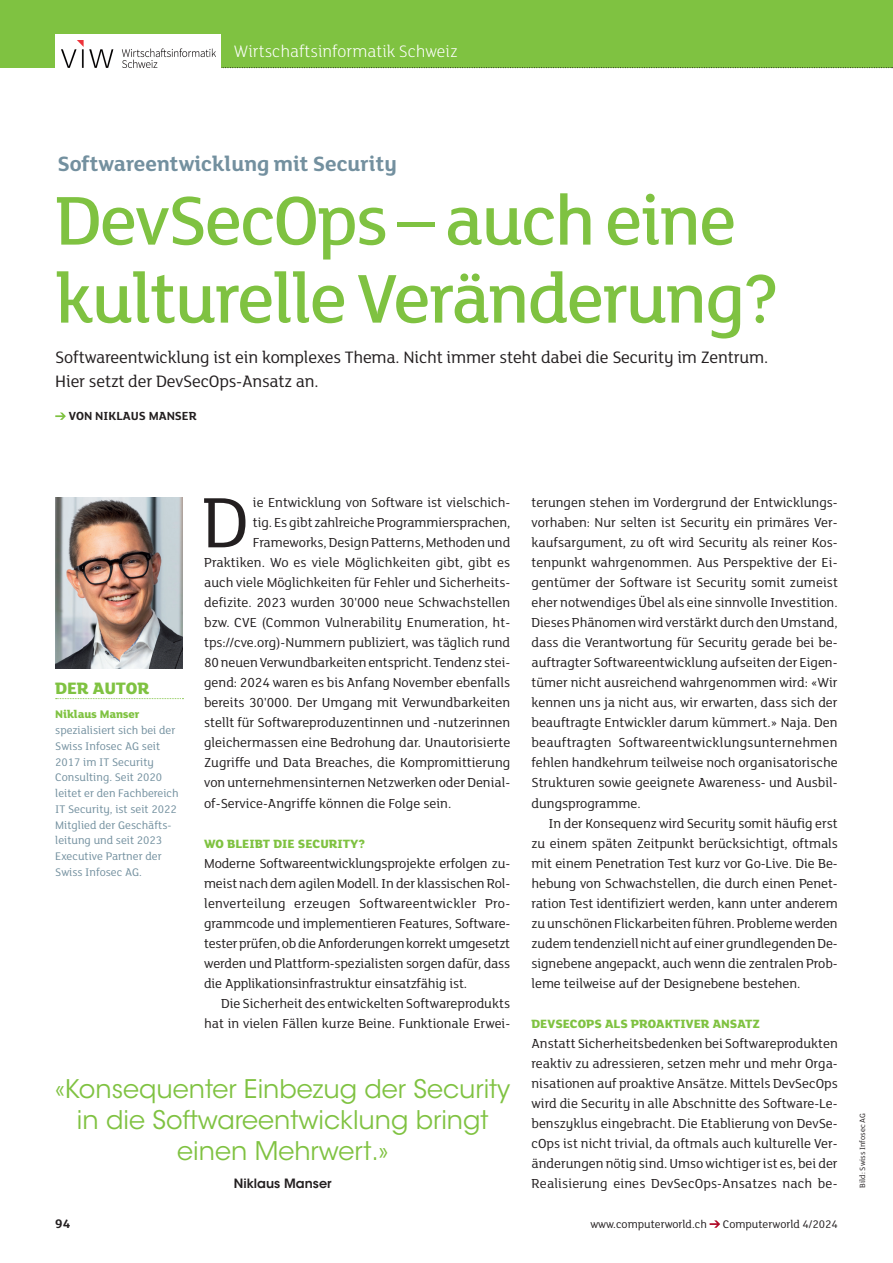
<style>
.page{position:relative;width:893px;height:1263px;background:#fff}
.page>*{position:absolute;margin:0;border:0;box-sizing:border-box;transform-origin:0 0}
._04_Lauftext_Initial{font:77.4px "FS Lola";color:#231f20}
._02_Head_mittel{font:500 75px/78px "FS Lola";letter-spacing:-.025em;color:#7fc241}
.t1{font:25.5px/30.6px "ITC Avant Garde Std";color:#7fc241;text-align:center}
._01_Dachzeile_Verband{font:700 22.5px "FS Lola";color:#73909f}
._03_Motto_mittel{font:18px/24px "FS Lola";letter-spacing:-.01em;color:#231f20}
.t2{font:300 18px "FS Lola";color:#fff}
._02_Head_Randspalte{font:800 18px "FS Lola";letter-spacing:-.01em;color:#7fc241}
._04_Lauftext{font:14.25px/20px "FS Lola";color:#231f20;text-align:justify}
._04_Lauftext_Initial-2{font:14.25px "FS Lola";color:#231f20}
._04_Lauftext_ohne_Einzug{font:14.25px/20px "FS Lola";letter-spacing:-.005em;color:#231f20;text-align:justify}
.t3{font:700 13.5px "FS Lola";color:#231f20}
._07_Zwiti{font:800 13.05px "FS Lola";color:#7fc241}
._03_Motto_Autor{font:700 12.75px "FS Lola";color:#231f20}
.t4{font:600 12.75px "ITC Avant Garde Std";color:#231f20}
._04_Lauftext_Randspalte_Verband{font:12px/15.8px "FS Lola";color:#73909f}
.t5{font:12px "FS Lola";color:#231f20}
._00_Randspalte_Gold_Bold{font:800 12px "FS Lola";letter-spacing:-.01em;color:#7fc241}
._00_Credit{font:8.25px "FS Lola";color:#231f20}
</style>
<div class="page">
<div style="left:0;top:0;width:893px;height:68px;background:#7fc241"></div>
<svg style="left:221px;top:67px;width:672px;height:1px"></svg>
<svg style="left:710px;top:1220px;width:10px;height:8px"></svg>
<div style="left:55px;top:34px;width:166px;height:34px;background:#fff"></div>
<img style="left:61px;top:41px;width:155px;height:27px">
<svg style="left:56px;top:698px;width:127px;height:1px"></svg>
<img style="left:55px;top:497px;width:128px;height:171px">
<svg style="left:55px;top:412px;width:11px;height:8px"></svg>
<p class="t2" style="left:234px;top:40px;width:225px">Wirtschaftsinformatik Schweiz</p>
<p class="_01_Dachzeile_Verband" style="left:57px;top:148px;width:341px">Softwareentwicklung mit Security</p>
<p class="_02_Head_mittel" style="left:55px;top:178px;width:726px">DevSecOps – auch eine kulturelle Veränderung?</p>
<p class="_03_Motto_mittel" style="left:55px;top:344px;width:715px">Softwareentwicklung ist ein komplexes Thema. Nicht immer steht dabei die Security im Zentrum.<br>Hier setzt der DevSecOps-Ansatz an.</p>
<p class="_03_Motto_Autor" style="left:69px;top:407px;width:129px">VON NIKLAUS MANSER</p>
<p class="_02_Head_Randspalte" style="left:55px;top:676px;width:96px">DER AUTOR</p>
<p class="_00_Randspalte_Gold_Bold" style="left:55px;top:706px;width:86px">Niklaus Manser</p>
<p class="_04_Lauftext_Randspalte_Verband" style="left:55px;top:722px;width:125px">spezialisiert sich bei der<br>Swiss Infosec AG seit<br>2017 im IT Security<br>Consulting. Seit 2020 leitet er den Fachbereich<br>IT Security, ist seit 2022<br>Mitglied der Geschäfts&shy;leitung und seit 2023<br>Executive Partner der<br>Swiss Infosec AG.</p>
<p class="_04_Lauftext_Initial" style="left:202px;top:471px;width:49px">D</p>
<p class="_04_Lauftext_Initial-2" style="left:253px;top:493px;width:259px">ie Entwicklung von Software ist vielschich-</p>
<p class="_04_Lauftext_Initial-2" style="left:253px;top:513px;width:259px">tig. Es gibt zahlreiche Programmiersprachen,</p>
<p class="_04_Lauftext_Initial-2" style="left:253px;top:533px;width:259px">Frameworks, Design Patterns, Methoden und</p>
<p class="_04_Lauftext_Initial-2" style="left:204px;top:553px;width:308px">Praktiken. Wo es viele Möglichkeiten gibt, gibt es</p>
<p class="_04_Lauftext_Initial-2" style="left:204px;top:573px;width:308px">auch viele Möglichkeiten für Fehler und Sicherheits-</p>
<p class="_04_Lauftext_Initial-2" style="left:204px;top:593px;width:308px">defizite. 2023 wurden 30'000 neue Schwachstellen</p>
<p class="_04_Lauftext_Initial-2" style="left:204px;top:613px;width:308px">bzw. CVE (Common Vulnerability Enumeration, ht-</p>
<p class="_04_Lauftext_Initial-2" style="left:204px;top:633px;width:308px">tps://cve.org)-Nummern publiziert, was täglich rund</p>
<p class="_04_Lauftext_Initial-2" style="left:204px;top:653px;width:308px">80 neuen Verwundbarkeiten entspricht. Tendenz stei-</p>
<p class="_04_Lauftext_Initial-2" style="left:204px;top:673px;width:308px">gend: 2024 waren es bis Anfang November ebenfalls</p>
<p class="_04_Lauftext_Initial-2" style="left:204px;top:693px;width:308px">bereits 30'000. Der Umgang mit Verwundbarkeiten</p>
<p class="_04_Lauftext_Initial-2" style="left:204px;top:713px;width:308px">stellt für Softwareproduzentinnen und -nutzerinnen</p>
<p class="_04_Lauftext_Initial-2" style="left:204px;top:733px;width:308px">gleichermassen eine Bedrohung dar. Unautorisierte</p>
<p class="_04_Lauftext_Initial-2" style="left:204px;top:753px;width:308px">Zugriffe und Data Breaches, die Kompromittierung</p>
<p class="_04_Lauftext_Initial-2" style="left:204px;top:773px;width:306px">von unternehmensinternen Netzwerken oder Denial-</p>
<p class="_04_Lauftext_Initial-2" style="left:204px;top:793px;width:249px">of-Service-Angriffe können die Folge sein.</p>
<p class="_07_Zwiti" style="left:204px;top:834px;width:163px">WO BLEIBT DIE SECURITY?</p>
<p class="_04_Lauftext_ohne_Einzug" style="left:204px;top:852px;width:308px">Moderne Softwareentwicklungsprojekte erfolgen zu&shy;meist nach dem agilen Modell. In der klassischen Rol&shy;lenverteilung erzeugen Softwareentwickler Pro&shy;grammcode und implementieren Features, Software&shy;tester prüfen, ob die Anforderungen korrekt umgesetzt werden und Plattform-spezialisten sorgen dafür, dass die Applikationsinfrastruktur einsatzfähig ist.</p>
<p class="_04_Lauftext" style="left:204px;top:992px;width:308px;text-align:right">Die Sicherheit des entwickelten Softwareprodukts hat in vielen Fällen kurze Beine. Funktionale Erwei-</p>
<p class="t1" style="left:55px;top:1074px;width:456px">«Konsequenter Einbezug der Security in die Softwareentwicklung bringt einen Mehrwert.»</p>
<p class="t4" style="left:234px;top:1175px;width:99px">Niklaus Manser</p>
<p class="_04_Lauftext" style="left:531px;top:492px;width:308px">terungen stehen im Vordergrund der Entwicklungs&shy;vorhaben: Nur selten ist Security ein primäres Ver&shy;kaufsargument, zu oft wird Security als reiner Kos&shy;tenpunkt wahrgenommen. Aus Perspektive der Ei&shy;gentümer der Software ist Security somit zumeist eher notwendiges Übel als eine sinnvolle Investition.<br>Dieses Phänomen wird verstärkt durch den Umstand, dass die Verantwortung für Security gerade bei be&shy;auftragter Softwareentwicklung aufseiten der Eigen&shy;tümer nicht ausreichend wahrgenommen wird: «Wir kennen uns ja nicht aus, wir erwarten, dass sich der beauftragte Entwickler darum kümmert.» Naja. Den beauftragten Softwareentwicklungsunternehmen fehlen handkehrum teilweise noch organisatorische Strukturen sowie geeignete Awareness- und Ausbil&shy;dungsprogramme.</p>
<p class="_04_Lauftext" style="left:531px;top:812px;width:308px;text-indent:17px">In der Konsequenz wird Security somit häufig erst zu einem späten Zeitpunkt berücksichtigt, oftmals mit einem Penetration Test kurz vor Go-Live. Die Be&shy;hebung von Schwachstellen, die durch einen Penet&shy;ration Test identifiziert werden, kann unter anderem zu unschönen Flickarbeiten führen. Probleme werden zudem tendenziell nicht auf einer grundlegenden De&shy;signebene angepackt, auch wenn die zentralen Prob&shy;leme teilweise auf der Designebene bestehen.</p>
<p class="_07_Zwiti" style="left:531px;top:1014px;width:230px">DEVSECOPS ALS PROAKTIVER ANSATZ</p>
<p class="_04_Lauftext_ohne_Einzug" style="left:531px;top:1032px;width:308px">Anstatt Sicherheitsbedenken bei Softwareprodukten reaktiv zu adressieren, setzen mehr und mehr Orga&shy;nisationen auf proaktive Ansätze. Mittels DevSecOps wird die Security in alle Abschnitte des Software-Le&shy;benszyklus eingebracht. Die Etablierung von DevSe&shy;cOps ist nicht trivial, da oftmals auch kulturelle Ver&shy;änderungen nötig sind. Umso wichtiger ist es, bei der Realisierung eines DevSecOps-Ansatzes nach be-</p>
<p class="t3" style="left:55px;top:1214px;width:17px">94</p>
<p class="t5" style="left:590px;top:1216px;width:118px">www.computerworld.ch</p>
<p class="t5" style="left:723px;top:1216px;width:116px">Computerworld 4/2024</p>
<p class="_00_Credit" style="left:857px;top:1188px;width:76px;rotate:-90deg">Bild: Swiss Infosec AG</p>
</div>
